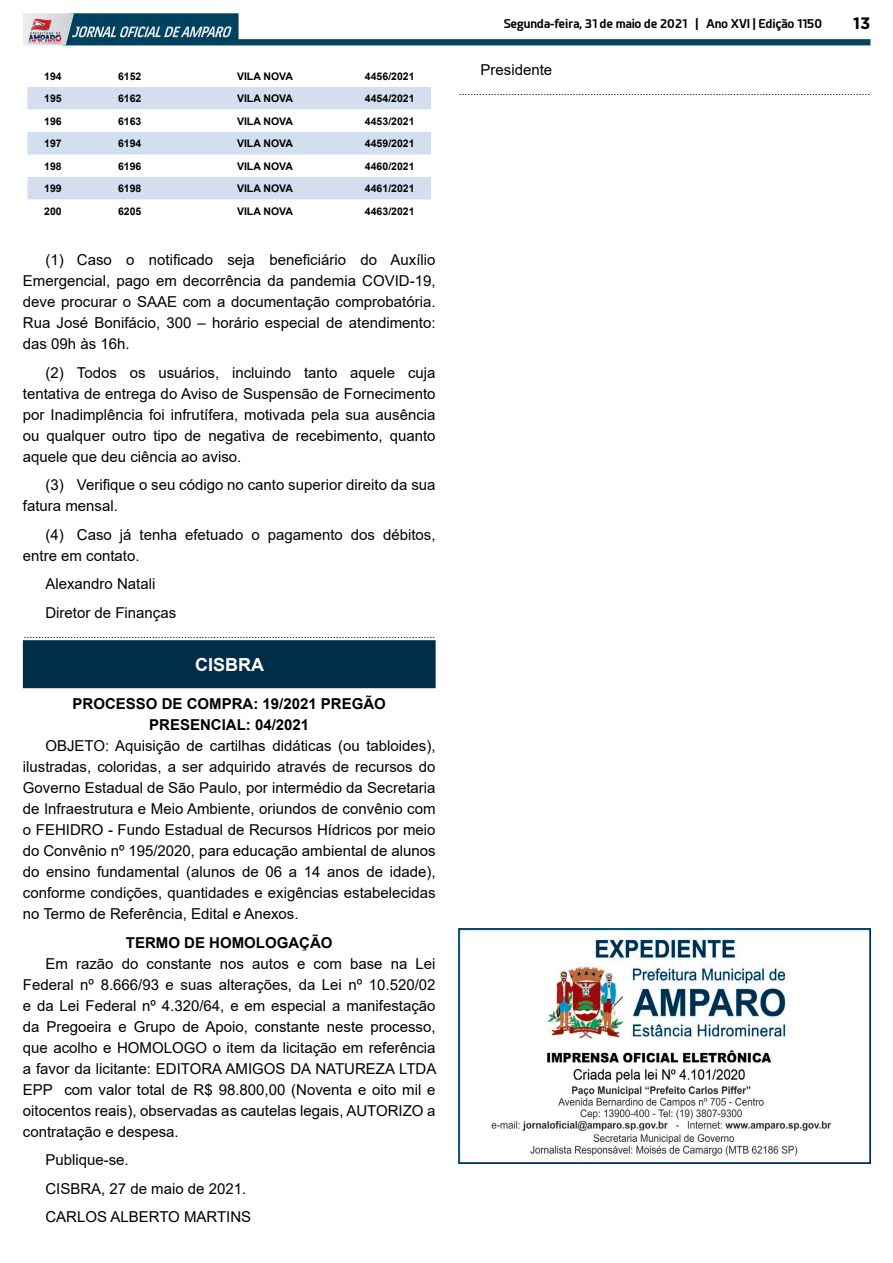
<style>
.page{position:relative;width:893px;height:1263px;background:#fff}
.page>*{position:absolute;margin:0;border:0;box-sizing:border-box;transform-origin:0 0}
.t1{font:700 18px "Arial";color:#fff}
.t2{font:700 16.5px "Gotham";color:#000}
._2_-_Corpo{font:15px/21px "Arial";color:#000;text-align:justify}
._1_-_Cabeçalho{font:700 15px/21px "Arial";color:#000;text-align:center}
.t3{font:700 12px "Esphimere";color:#000}
._4_-_Fim{font:10.5px "Arial";color:#000}
.Table_Contents{font:700 10.5px "Arial";color:#000}
</style>
<div class="page">
<svg style="left:23px;top:13px;width:216px;height:32px;background:#496f84"></svg>
<div style="left:238px;top:39px;width:632px;height:6px;background:#04425f"></div>
<svg style="left:27px;top:87px;width:404px;height:112px;fill:#d3dfee"></svg>
<div style="left:23px;top:641px;width:412px;height:47px;background:#002e48"></div>
<div style="left:23px;top:640px;width:413px;height:48px;border:1px solid #002e48"></div>
<img style="left:458px;top:928px;width:413px;height:236px">
<p class="Table_Contents" style="left:44px;top:68px;width:19px">194</p>
<p class="Table_Contents" style="left:118px;top:68px;width:25px">6152</p>
<p class="Table_Contents" style="left:237px;top:68px;width:57px">VILA NOVA</p>
<p class="Table_Contents" style="left:365px;top:68px;width:51px">4456/2021</p>
<p class="Table_Contents" style="left:44px;top:91px;width:19px">195</p>
<p class="Table_Contents" style="left:118px;top:91px;width:25px">6162</p>
<p class="Table_Contents" style="left:237px;top:91px;width:57px">VILA NOVA</p>
<p class="Table_Contents" style="left:365px;top:91px;width:51px">4454/2021</p>
<p class="Table_Contents" style="left:44px;top:113px;width:19px">196</p>
<p class="Table_Contents" style="left:118px;top:113px;width:25px">6163</p>
<p class="Table_Contents" style="left:237px;top:113px;width:57px">VILA NOVA</p>
<p class="Table_Contents" style="left:365px;top:113px;width:51px">4453/2021</p>
<p class="Table_Contents" style="left:44px;top:136px;width:19px">197</p>
<p class="Table_Contents" style="left:118px;top:136px;width:25px">6194</p>
<p class="Table_Contents" style="left:237px;top:136px;width:57px">VILA NOVA</p>
<p class="Table_Contents" style="left:365px;top:136px;width:51px">4459/2021</p>
<p class="Table_Contents" style="left:44px;top:158px;width:19px">198</p>
<p class="Table_Contents" style="left:118px;top:158px;width:25px">6196</p>
<p class="Table_Contents" style="left:237px;top:158px;width:57px">VILA NOVA</p>
<p class="Table_Contents" style="left:365px;top:158px;width:51px">4460/2021</p>
<p class="Table_Contents" style="left:44px;top:181px;width:19px">199</p>
<p class="Table_Contents" style="left:118px;top:181px;width:25px">6198</p>
<p class="Table_Contents" style="left:237px;top:181px;width:57px">VILA NOVA</p>
<p class="Table_Contents" style="left:365px;top:181px;width:51px">4461/2021</p>
<p class="Table_Contents" style="left:44px;top:203px;width:19px">200</p>
<p class="Table_Contents" style="left:118px;top:203px;width:25px">6205</p>
<p class="Table_Contents" style="left:237px;top:203px;width:57px">VILA NOVA</p>
<p class="Table_Contents" style="left:365px;top:203px;width:51px">4463/2021</p>
<p class="_2_-_Corpo" style="left:23px;top:250px;width:414px;text-indent:22px">(1) Caso o notificado seja beneficiário do Auxílio Emergencial, pago em decorrência da pandemia COVID-19, deve procurar o SAAE com a documentação comprobatória.<br>Rua José Bonifácio, 300 – horário especial de atendimento: das 09h às 16h.</p>
<p class="_2_-_Corpo" style="left:23px;top:362px;width:414px;text-indent:22px">(2) Todos os usuários, incluindo tanto aquele cuja tentativa de entrega do Aviso de Suspensão de Fornecimento por Inadimplência foi infrutífera, motivada pela sua ausência ou qualquer outro tipo de negativa de recebimento, quanto aquele que deu ciência ao aviso.</p>
<p class="_2_-_Corpo" style="left:23px;top:475px;width:414px;text-indent:22px">(3) Verifique o seu código no canto superior direito da sua fatura mensal.</p>
<p class="_2_-_Corpo" style="left:23px;top:524px;width:414px;text-indent:22px">(4) Caso já tenha efetuado o pagamento dos débitos, entre em contato.</p>
<p class="_2_-_Corpo" style="left:45px;top:574px;width:112px">Alexandro Natali</p>
<p class="_2_-_Corpo" style="left:45px;top:602px;width:132px">Diretor de Finanças</p>
<p class="_4_-_Fim" style="left:24px;top:627px;width:413px">.............................................................................................................................................</p>
<p class="t1" style="left:195px;top:652px;width:70px">CISBRA</p>
<p class="_1_-_Cabeçalho" style="left:73px;top:694px;width:315px">PROCESSO DE COMPRA: 19/2021 PREGÃO<br>PRESENCIAL: 04/2021</p>
<p class="_2_-_Corpo" style="left:23px;top:735px;width:414px;text-indent:22px">OBJETO: Aquisição de cartilhas didáticas (ou tabloides), ilustradas, coloridas, a ser adquirido através de recursos do Governo Estadual de São Paulo, por intermédio da Secretaria de Infraestrutura e Meio Ambiente, oriundos de convênio com o FEHIDRO - Fundo Estadual de Recursos Hídricos por meio do Convênio nº 195/2020, para educação ambiental de alunos do ensino fundamental (alunos de 06 a 14 anos de idade), conforme condições, quantidades e exigências estabelecidas no Termo de Referência, Edital e Anexos.</p>
<p class="_1_-_Cabeçalho" style="left:126px;top:932px;width:208px">TERMO DE HOMOLOGAÇÃO</p>
<p class="_2_-_Corpo" style="left:23px;top:953px;width:415px;text-indent:22px">Em razão do constante nos autos e com base na Lei Federal nº 8.666/93 e suas alterações, da Lei nº 10.520/02 e da Lei Federal nº 4.320/64, e em especial a manifestação da Pregoeira e Grupo de Apoio, constante neste processo, que acolho e HOMOLOGO o item da licitação em referência a favor da licitante: EDITORA AMIGOS DA NATUREZA LTDA EPP com valor total de R$ 98.800,00 (Noventa e oito mil e oitocentos reais), observadas as cautelas legais, AUTORIZO a contratação e despesa.</p>
<p class="_2_-_Corpo" style="left:45px;top:1149px;width:85px">Publique-se.</p>
<p class="_2_-_Corpo" style="left:45px;top:1178px;width:202px">CISBRA, 27 de maio de 2021.</p>
<p class="_2_-_Corpo" style="left:45px;top:1206px;width:207px">CARLOS ALBERTO MARTINS</p>
<p class="t3" style="left:504px;top:16px;width:320px">Segunda-feira, 31 de maio de 2021 | Ano XVI | Edição 1150</p>
<p class="t2" style="left:853px;top:12px;width:19px">13</p>
<p class="_2_-_Corpo" style="left:481px;top:59px;width:73px">Presidente</p>
<p class="_4_-_Fim" style="left:459px;top:85px;width:413px">.............................................................................................................................................</p>
</div>
